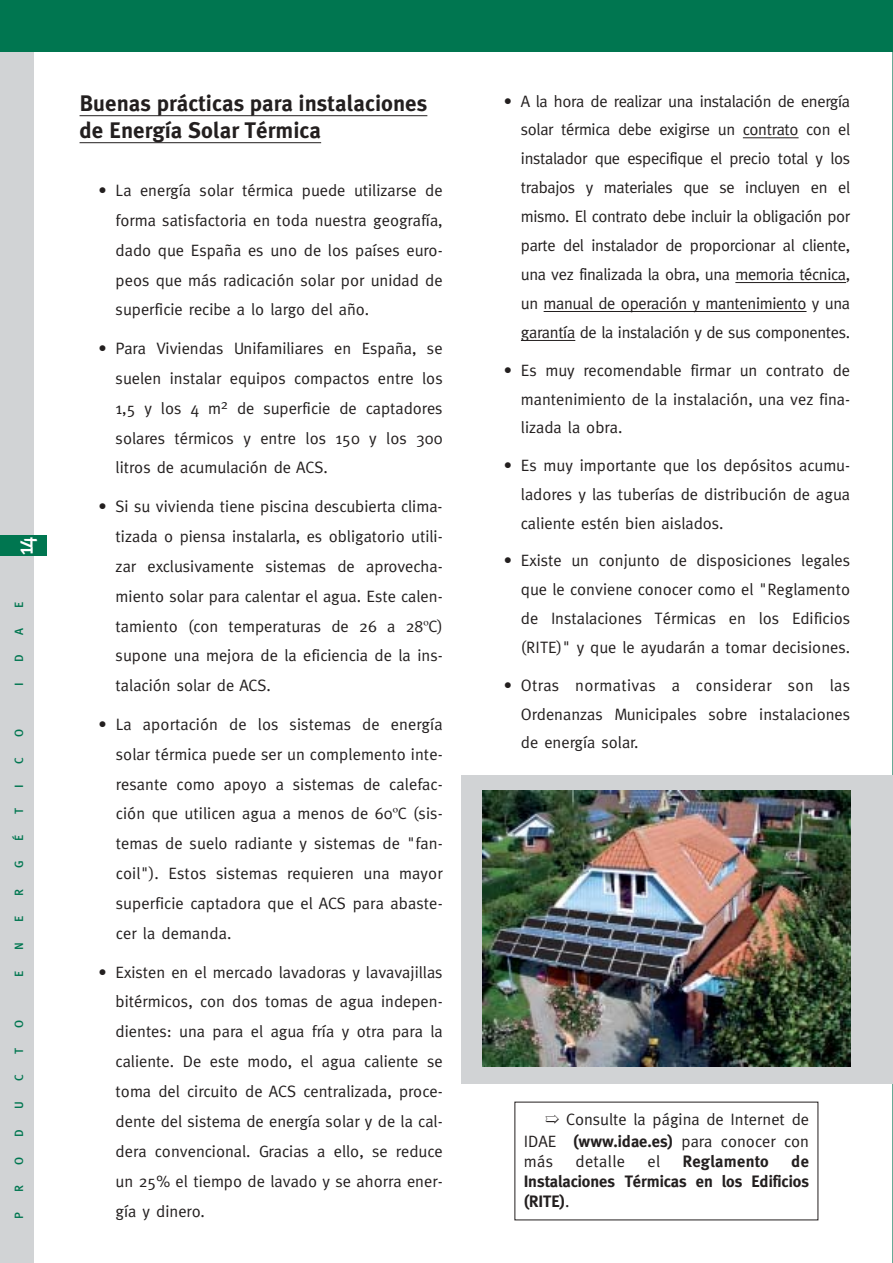
<style>
.page{position:relative;width:893px;height:1263px;background:#fff}
.page>*{position:absolute;margin:0;border:0;box-sizing:border-box;transform-origin:0 0}
.t1{font:500 23.4px "Meta Plus";color:#fff;scale:.9 1}
.t2{font:700 22.5px/27px "Meta Plus";color:#231f1f}
.t3{font:16.5px/29.8px "Meta";color:#231f1f;text-align:justify}
.t4{font:700 16.5px/19.8px "Meta";color:#231f1f;text-align:justify}
.t5{font:700 16.5px "Meta";letter-spacing:.02em;color:#231f1f}
.t6{font:16.5px "Meta";letter-spacing:.02em;color:#231f1f}
.t7{font:500 12px "Meta Plus";color:#007650}
.s1{font-family:"Times"}
.s2{font-weight:700}
.s3{font-weight:400}
</style>
<div class="page">
<div style="left:0;top:0;width:33px;height:1263px;background:#d1d3d5"></div>
<hr style="left:892px;top:0;width:1px;height:1263px;background:#68aa96">
<div style="left:0;top:0;width:892px;height:51px;background:#007650"></div>
<hr style="left:80px;top:115px;width:347px;height:1px;background:#231f1f">
<hr style="left:80px;top:142px;width:241px;height:1px;background:#231f1f">
<hr style="left:742px;top:138px;width:56px;height:1px;background:#231f1f">
<hr style="left:735px;top:282px;width:111px;height:1px;background:#231f1f">
<hr style="left:543px;top:311px;width:263px;height:1px;background:#231f1f">
<hr style="left:521px;top:340px;width:54px;height:1px;background:#231f1f">
<div style="left:0;top:536px;width:46px;height:20px;background:#007650"></div>
<div style="left:461px;top:776px;width:431px;height:308px;background:#d1d3d5"></div>
<img style="left:482px;top:791px;width:368px;height:275px">
<p class="t1" style="left:15px;top:555px;width:23px;rotate:-90deg">14</p>
<p class="t7" style="left:14px;top:608px;width:8px;rotate:-90deg">E</p>
<p class="t7" style="left:14px;top:635px;width:8px;rotate:-90deg">A</p>
<p class="t7" style="left:14px;top:662px;width:9px;rotate:-90deg">D</p>
<p class="t7" style="left:14px;top:686px;width:5px;rotate:-90deg">I</p>
<p class="t7" style="left:14px;top:737px;width:10px;rotate:-90deg">O</p>
<p class="t7" style="left:14px;top:764px;width:8px;rotate:-90deg">C</p>
<p class="t7" style="left:14px;top:788px;width:5px;rotate:-90deg">I</p>
<p class="t7" style="left:14px;top:814px;width:8px;rotate:-90deg">T</p>
<p class="t7" style="left:14px;top:841px;width:7px;rotate:-90deg">É</p>
<p class="t7" style="left:14px;top:868px;width:9px;rotate:-90deg">G</p>
<p class="t7" style="left:14px;top:896px;width:9px;rotate:-90deg">R</p>
<p class="t7" style="left:14px;top:922px;width:8px;rotate:-90deg">E</p>
<p class="t7" style="left:14px;top:950px;width:9px;rotate:-90deg">N</p>
<p class="t7" style="left:14px;top:977px;width:8px;rotate:-90deg">E</p>
<p class="t7" style="left:14px;top:1028px;width:10px;rotate:-90deg">O</p>
<p class="t7" style="left:14px;top:1054px;width:8px;rotate:-90deg">T</p>
<p class="t7" style="left:14px;top:1081px;width:8px;rotate:-90deg">C</p>
<p class="t7" style="left:14px;top:1109px;width:9px;rotate:-90deg">U</p>
<p class="t7" style="left:14px;top:1137px;width:9px;rotate:-90deg">D</p>
<p class="t7" style="left:14px;top:1165px;width:10px;rotate:-90deg">O</p>
<p class="t7" style="left:14px;top:1192px;width:9px;rotate:-90deg">R</p>
<p class="t7" style="left:14px;top:1219px;width:8px;rotate:-90deg">P</p>
<h3 class="t2" style="left:80px;top:91px;width:349px">Buenas prácticas para instalaciones de Energía Solar Térmica</h3>
<p class="t3" style="left:116px;top:176px;width:328px;text-indent:-17px">• La energía solar térmica puede utilizarse de forma satisfactoria en toda nuestra geografía, dado que España es uno de los países euro&shy;peos que más radicación solar por unidad de superficie recibe a lo largo del año.</p>
<p class="t3" style="left:116px;top:334px;width:328px;text-indent:-17px">• Para Viviendas Unifamiliares en España, se suelen instalar equipos compactos entre los 1,5 y los 4 m<sup>2</sup> de superficie de captadores solares térmicos y entre los 150 y los 300 litros de acumulación de ACS.</p>
<p class="t3" style="left:116px;top:493px;width:328px;text-indent:-17px">• Si su vivienda tiene piscina descubierta clima&shy;tizada o piensa instalarla, es obligatorio utili&shy;zar exclusivamente sistemas de aprovecha&shy;miento solar para calentar el agua. Este calen&shy;tamiento (con temperaturas de 26 a 28<span class="s1">º</span>C) supone una mejora de la eficiencia de la ins&shy;talación solar de ACS.</p>
<p class="t3" style="left:116px;top:710px;width:328px;text-indent:-17px">• La aportación de los sistemas de energía solar térmica puede ser un complemento inte&shy;resante como apoyo a sistemas de calefac&shy;ción que utilicen agua a menos de 60<span class="s1">º</span>C (sis&shy;temas de suelo radiante y sistemas de "fan&shy;coil"). Estos sistemas requieren una mayor superficie captadora que el ACS para abaste&shy;cer la demanda.</p>
<p class="t3" style="left:116px;top:958px;width:328px;text-indent:-17px">• Existen en el mercado lavadoras y lavavajillas bitérmicos, con dos tomas de agua indepen&shy;dientes: una para el agua fría y otra para la caliente. De este modo, el agua caliente se toma del circuito de ACS centralizada, proce&shy;dente del sistema de energía solar y de la cal&shy;dera convencional. Gracias a ello, se reduce un 25% el tiempo de lavado y se ahorra ener&shy;gía y dinero.</p>
<p class="t3" style="left:521px;top:88px;width:331px;line-height:29px;text-indent:-17px">• A la hora de realizar una instalación de energía solar térmica debe exigirse un contrato con el instalador que especifique el precio total y los trabajos y materiales que se incluyen en el mismo. El contrato debe incluir la obligación por parte del instalador de proporcionar al cliente, una vez finalizada la obra, una memoria técnica, un manual de operación y mantenimiento y una garantía de la instalación y de sus componentes.</p>
<p class="t3" style="left:521px;top:357px;width:331px;line-height:29px;text-indent:-17px">• Es muy recomendable firmar un contrato de mantenimiento de la instalación, una vez fina&shy;lizada la obra.</p>
<p class="t3" style="left:521px;top:452px;width:331px;line-height:29px;text-indent:-17px">• Es muy importante que los depósitos acumu&shy;ladores y las tuberías de distribución de agua caliente estén bien aislados.</p>
<p class="t3" style="left:521px;top:547px;width:331px;line-height:29px;text-indent:-17px">• Existe un conjunto de disposiciones legales que le conviene conocer como el "Reglamento de Instalaciones Térmicas en los Edificios (RITE)" y que le ayudarán a tomar decisiones.</p>
<p class="t3" style="left:521px;top:672px;width:331px;line-height:29px;text-indent:-17px">• Otras normativas a considerar son las Ordenanzas Municipales sobre instalaciones de energía solar.</p>
<p class="t3" style="left:523px;top:1109px;width:287px;line-height:22.2px;text-align:right">➯ Consulte la página de Internet de<br>IDAE <span class="s2">(www.idae.es)</span> para conocer con</p>
<p class="t3" style="left:523px;top:1148px;width:31px">más</p>
<p class="t6" style="left:575px;top:1155px;width:51px">detalle</p>
<p class="t3" style="left:647px;top:1148px;width:14px">el</p>
<p class="t5" style="left:682px;top:1155px;width:87px">Reglamento</p>
<p class="t4" style="left:523px;top:1153px;width:287px;text-indent:267px">de Instalaciones Térmicas en los Edificios (RITE)<span class="s3">.</span></p>
</div>
